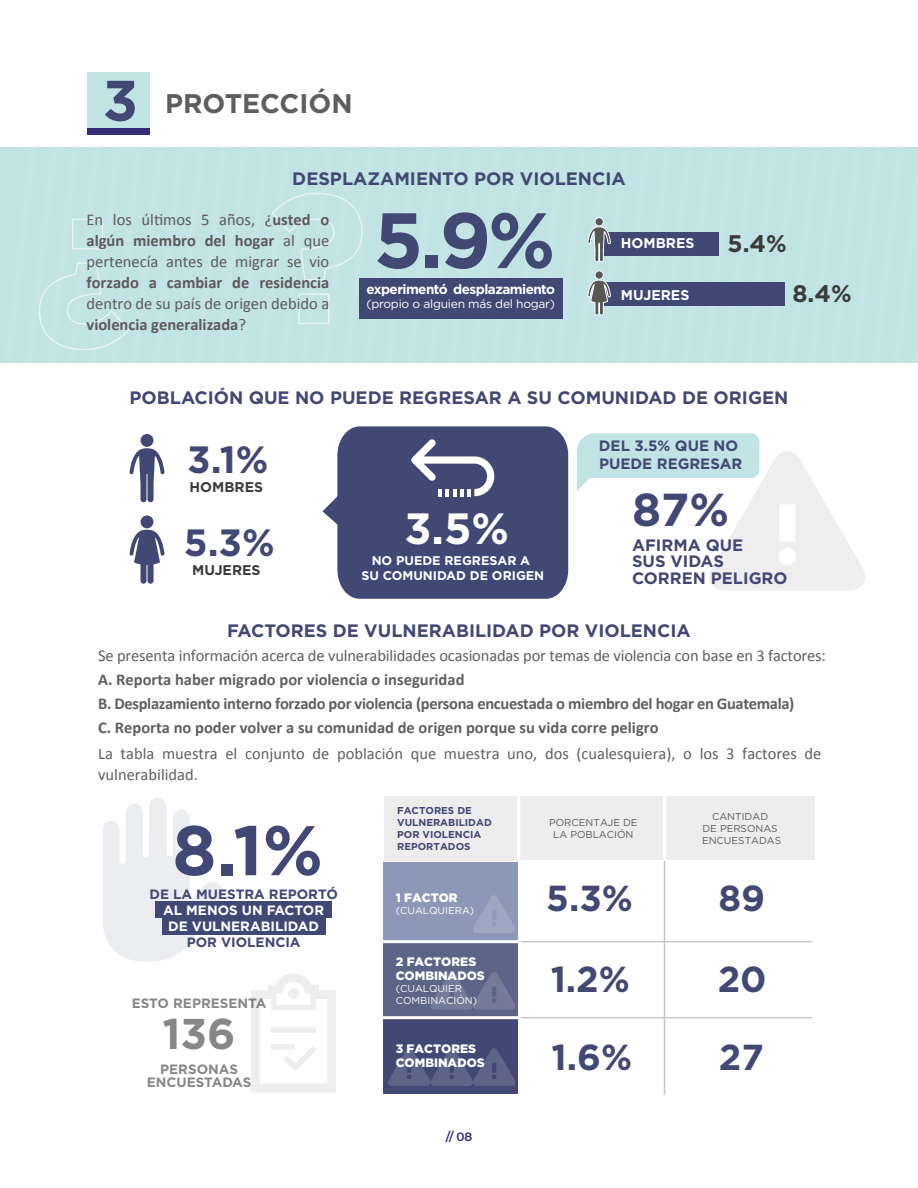
<style>
.page{position:relative;width:918px;height:1188px;background:#fff}
.page>*{position:absolute;margin:0;border:0;box-sizing:border-box;transform-origin:0 0}
.t1{font:700 78.3px "Gotham";color:#424874}
.t2{font:700 70.2px "Gotham";color:#424874}
.t3{font:700 46.2px "Gotham";color:#424874}
.t4{font:700 43.65px "Gotham";color:#fff}
.t5{font:700 43.05px "Gotham";color:#878787}
.t6{font:700 37.95px "Gotham";color:#424874}
.t7{font:700 36.15px/78px "Gotham";color:#424874}
.t8{font:700 27px "Gotham";color:#5e5e5e}
.t9{font:700 24px "Gotham";color:#3c3c3b}
.t10{font:700 18px "Gotham";color:#424874}
.t11{font:700 16.5px/24px "Calibri";color:#606060}
.t12{font:16.5px/21px "Calibri";letter-spacing:-.01em;color:#606060}
.t13{font:16.5px/21px "Calibri";color:#5f595c;text-align:justify}
.t14{font:700 16.5px/16.8px "Gotham";color:#424874}
.t15{font:700 16.5px "Calibri";color:#5f595c}
.t16{font:700 15px/18px "Gotham";color:#424874}
.t17{font:700 14.1px "Gotham";color:#3c3c3b}
.t18{font:700 14.1px "Gotham";color:#fff}
.t19{font:700 13.5px/13.8px "Gotham";color:#878787;text-align:center}
.t20{font:700 13.5px/16.2px "Gotham";color:#fff;text-align:center}
.t21{font:700 13.5px "Gotham";color:#424874}
.t22{font:700 13.5px "Gotham";letter-spacing:-.04em;color:#fff}
.t23{font:700 12.6px/15.1px "Gotham";color:#fff;text-align:center}
.t24{font:900 12.15px/14.7px "Gotham";color:#fff}
.t25{font:12px "Gotham";letter-spacing:-.02em;color:#fff}
.t26{font:600 12px "Montserrat";color:#2d2e7e}
.t27{font:10.05px/12px "Gotham";color:#5e595b;text-align:center}
.t28{font:700 10.05px/12px "Gotham";color:#424874}
.t29{font:10.05px/12px "Gotham";color:#fff}
.s1{font-size:57px;color:#424874}
.s2{font-weight:700}
</style>
<div class="page">
<div style="left:383px;top:942px;width:135px;height:76px;background:#5c6487"></div>
<div style="left:383px;top:862px;width:135px;height:80px;background:#8d98b8"></div>
<svg style="left:251px;top:973px;width:85px;height:119px"></svg>
<div style="left:385px;top:796px;width:134px;height:65px;background:#ededed"></div>
<svg style="left:577px;top:433px;width:288px;height:157px"></svg>
<div style="left:88px;top:72px;width:62px;height:63px;background:#c0e3e4"></div>
<div style="left:88px;top:129px;width:62px;height:6px;background:#362d78"></div>
<svg style="left:129px;top:515px;width:36px;height:69px"></svg>
<svg style="left:129px;top:434px;width:36px;height:68px"></svg>
<div style="left:4px;top:147px;width:914px;height:215px;background:#c0e3e4"></div>
<div style="left:359px;top:278px;width:204px;height:40px;background:#424874"></div>
<hr style="left:488px;top:941px;width:324px;height:1px;background:#c6c6c6">
<hr style="left:488px;top:1017px;width:324px;height:1px;background:#c6c6c6">
<div style="left:518px;top:796px;width:297px;height:64px;background:#ededed"></div>
<div style="left:383px;top:1018px;width:135px;height:76px;background:#424874"></div>
<div style="left:156px;top:902px;width:176px;height:16px;background:#424874"></div>
<hr style="left:664px;top:814px;width:1px;height:280px;background:#c6c6c6">
<hr style="left:663px;top:793px;width:3px;height:67px;background:#fff">
<hr style="left:517px;top:793px;width:3px;height:67px;background:#fff">
<svg style="left:103px;top:797px;width:120px;height:165px"></svg>
<hr style="left:378px;top:940px;width:142px;height:3px;background:#fff">
<hr style="left:378px;top:1016px;width:142px;height:3px;background:#fff">
<div style="left:162px;top:918px;width:163px;height:17px;background:#424874"></div>
<svg style="left:473px;top:895px;width:42px;height:38px"></svg>
<svg style="left:431px;top:972px;width:84px;height:38px"></svg>
<svg style="left:388px;top:1048px;width:127px;height:38px"></svg>
<svg style="left:322px;top:426px;width:246px;height:173px;background:#555b82"></svg>
<h3 class="t8" style="left:103px;top:85px;width:252px"><span class="s1">3</span> PROTECCIÓN</h3>
<p class="t10" style="left:292px;top:167px;width:335px">DESPLAZAMIENTO POR VIOLENCIA</p>
<p class="t13" style="left:87px;top:209px;width:244px">En los últimos 5 años, ¿<span class="s2">usted o algún miembro del hogar</span> al que pertenecía antes de migrar se vio</p>
<p class="t15" style="left:87px;top:271px;width:244px">forzado a cambiar de residencia</p>
<p class="t13" style="left:87px;top:293px;width:244px">dentro de su país de origen debido a <span class="s2">violencia generalizada</span>?</p>
<h1 class="t1" style="left:374px;top:188px;width:183px">5.9%</h1>
<p class="t22" style="left:366px;top:280px;width:190px">experimentó desplazamiento</p>
<p class="t25" style="left:366px;top:296px;width:190px">(propio o alguien más del hogar)</p>
<p class="t18" style="left:621px;top:234px;width:75px">HOMBRES</p>
<p class="t18" style="left:621px;top:285px;width:70px">MUJERES</p>
<h3 class="t9" style="left:728px;top:228px;width:61px">5.4%</h3>
<h3 class="t9" style="left:793px;top:278px;width:61px">8.4%</h3>
<p class="t10" style="left:130px;top:386px;width:660px">POBLACIÓN QUE NO PUEDE REGRESAR A SU COMUNIDAD DE ORIGEN</p>
<h3 class="t6" style="left:187px;top:434px;width:83px">3.1%</h3>
<p class="t17" style="left:190px;top:478px;width:75px">HOMBRES</p>
<h3 class="t6" style="left:184px;top:517px;width:93px">5.3%</h3>
<p class="t17" style="left:192px;top:560px;width:70px">MUJERES</p>
<h3 class="t4" style="left:404px;top:499px;width:106px">3.5%</h3>
<p class="t23" style="left:361px;top:553px;width:184px">NO PUEDE REGRESAR A<br>SU COMUNIDAD DE ORIGEN</p>
<p class="t16" style="left:599px;top:437px;width:145px">DEL 3.5% QUE NO<br>PUEDE REGRESAR</p>
<h3 class="t3" style="left:632px;top:479px;width:98px">87%</h3>
<p class="t14" style="left:632px;top:536px;width:157px">AFIRMA QUE<br>SUS VIDAS<br>CORREN PELIGRO</p>
<p class="t10" style="left:227px;top:619px;width:465px">FACTORES DE VULNERABILIDAD POR VIOLENCIA</p>
<p class="t12" style="left:98px;top:645px;width:729px">Se presenta información acerca de vulnerabilidades ocasionadas por temas de violencia con base en 3 factores:</p>
<p class="t11" style="left:98px;top:667px;width:698px">A. Reporta haber migrado por violencia o inseguridad<br>B. Desplazamiento interno forzado por violencia (persona encuestada o miembro del hogar en Guatemala)<br>C. Reporta no poder volver a su comunidad de origen porque su vida corre peligro</p>
<p class="t12" style="left:98px;top:742px;width:725px">La tabla muestra el conjunto de población que muestra uno, dos (cualesquiera), o los 3 factores de vulnerabilidad.</p>
<h2 class="t2" style="left:172px;top:804px;width:152px">8.1%</h2>
<p class="t21" style="left:149px;top:885px;width:190px">DE LA MUESTRA REPORTÓ</p>
<p class="t20" style="left:163px;top:902px;width:163px">AL MENOS UN FACTOR<br>DE VULNERABILIDAD</p>
<p class="t21" style="left:187px;top:934px;width:115px">POR VIOLENCIA</p>
<p class="t19" style="left:132px;top:996px;width:136px">ESTO REPRESENTA</p>
<h3 class="t5" style="left:162px;top:1005px;width:75px">136</h3>
<p class="t19" style="left:147px;top:1062px;width:106px">PERSONAS<br>ENCUESTADAS</p>
<p class="t28" style="left:397px;top:804px;width:96px">FACTORES DE<br>VULNERABILIDAD<br>POR VIOLENCIA<br>REPORTADOS</p>
<p class="t24" style="left:396px;top:890px;width:64px">1 FACTOR</p>
<p class="t29" style="left:396px;top:904px;width:80px">(CUALQUIERA)</p>
<p class="t24" style="left:396px;top:954px;width:91px">2 FACTORES<br>COMBINADOS</p>
<p class="t29" style="left:396px;top:983px;width:83px">(CUALQUIER<br>COMBINACIÓN)</p>
<p class="t24" style="left:396px;top:1041px;width:91px">3 FACTORES<br>COMBINADOS</p>
<p class="t26" style="left:446px;top:1128px;width:28px">// 08</p>
<p class="t27" style="left:549px;top:817px;width:90px">PORCENTAJE DE<br>LA POBLACIÓN</p>
<h3 class="t7" style="left:546px;top:859px;width:88px">5.3%</h3>
<h3 class="t7" style="left:551px;top:940px;width:83px">1.2%<br>1.6%</h3>
<p class="t27" style="left:702px;top:811px;width:81px">CANTIDAD<br>DE PERSONAS<br>ENCUESTADAS</p>
<h3 class="t7" style="left:719px;top:859px;width:48px">89</h3>
<h3 class="t7" style="left:718px;top:940px;width:50px">20<br>27</h3>
</div>
